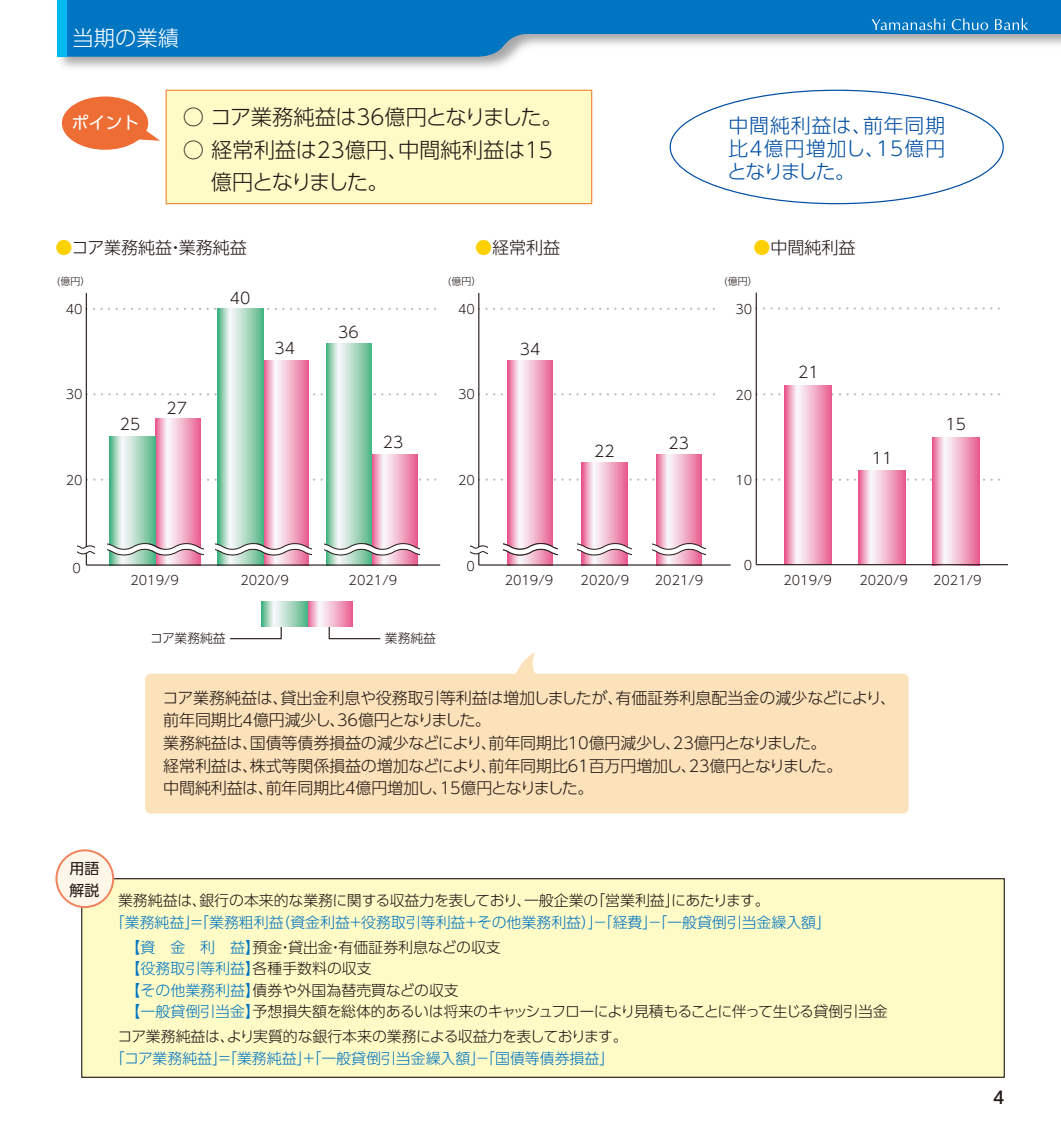
<style>
.page{position:relative;width:1061px;height:1134px;background:#fff}
.page>*{position:absolute;margin:0;border:0;box-sizing:border-box;transform-origin:0 0}
.t1{font:300 21.2px/32.6px "UD Shin Go Pro";color:#221815}
.t2{font:300 21.2px "UD Shin Go Pro";letter-spacing:-.02em;color:#221815}
.t3{font:300 21.2px "UD Shin Go Pro";color:#fff}
.t4{font:300 19.8px/22.6px "UD Shin Go Pro";letter-spacing:.045em;color:#004ea2;text-align:justify}
.t5{font:300 17px "UD Shin Go Pro";color:#221815}
.t6{font:17px "UD Shin Go Pro";color:#fff}
.t7{font:500 17px "UD Shin Go Pro";color:#221815}
.t8{font:300 16px/22.6px "UD Shin Go Pro";letter-spacing:-.01em;color:#221815}
.t9{font:300 15.6px "UD Shin Go Pro";color:#221815}
.t10{font:300 14.8px/21.2px "UD Shin Go Pro";color:#221815}
.t11{font:300 14.8px/25.6px "UD Shin Go Pro";color:#0075c2}
.t12{font:300 14.8px "UD Shin Go Pro";letter-spacing:-.025em;color:#221815}
.t13{font:14.8px/21.2px "UD Shin Go Pro";color:#221815}
.t14{font:300 12.8px "UD Shin Go Pro";color:#221815}
.t15{font:300 10px "UD Shin Go Pro";color:#221815}
.s1{color:#fdd000}
.s2{color:#221815}
.s3{color:#0075c2}
</style>
<div class="page">
<svg style="left:67px;top:0;width:993px;height:57px;background:#358fca"></svg>
<svg style="left:871px;top:18px;width:73px;height:12px"></svg>
<svg style="left:951px;top:18px;width:36px;height:12px"></svg>
<svg style="left:994px;top:18px;width:33px;height:12px"></svg>
<div style="left:57px;top:0;width:10px;height:57px;background:#00b9ef"></div>
<svg style="left:87px;top:308px;width:349px;height:2px"></svg>
<svg style="left:479px;top:393px;width:236px;height:2px"></svg>
<svg style="left:756px;top:393px;width:244px;height:2px"></svg>
<svg style="left:756px;top:478px;width:245px;height:3px"></svg>
<svg style="left:479px;top:478px;width:236px;height:3px"></svg>
<svg style="left:756px;top:307px;width:244px;height:3px"></svg>
<svg style="left:479px;top:308px;width:236px;height:2px"></svg>
<div style="left:145px;top:674px;width:763px;height:139px;background:#fce2ba;border-radius:6px"></div>
<svg style="left:328px;top:618px;width:53px;height:22px"></svg>
<svg style="left:230px;top:618px;width:52px;height:22px"></svg>
<svg style="left:510px;top:652px;width:29px;height:22px"></svg>
<div style="left:166px;top:90px;width:425px;height:114px;background:#fffbc7"></div>
<div style="left:165px;top:90px;width:427px;height:114px;border:1px solid #f08437"></div>
<div style="left:82px;top:879px;width:921px;height:198px;background:#fffbc7"></div>
<div style="left:81px;top:878px;width:923px;height:200px;border:1px solid #221815"></div>
<svg style="left:87px;top:393px;width:349px;height:2px"></svg>
<svg style="left:87px;top:478px;width:350px;height:3px"></svg>
<svg style="left:655px;top:454px;width:46px;height:110px;background:#f1afc8"></svg>
<svg style="left:931px;top:437px;width:47px;height:127px;background:#f1b0c9"></svg>
<svg style="left:307px;top:602px;width:45px;height:24px"></svg>
<svg style="left:262px;top:602px;width:45px;height:24px"></svg>
<div style="left:62px;top:96px;width:86px;height:54px;background:#ed6d34;border-radius:50%"></div>
<svg style="left:137px;top:126px;width:23px;height:15px"></svg>
<div style="left:56px;top:850px;width:57px;height:57px;background:#fff6ea;border-radius:50%"></div>
<div style="left:55px;top:849px;width:59px;height:59px;border:2px solid #ef845d;border-radius:50%"></div>
<svg style="left:371px;top:454px;width:46px;height:110px;background:#edaec6"></svg>
<svg style="left:326px;top:343px;width:45px;height:221px;background:#a8d7c1"></svg>
<svg style="left:652px;top:543px;width:53px;height:12px"></svg>
<svg style="left:324px;top:543px;width:95px;height:13px"></svg>
<hr style="left:755px;top:293px;width:1px;height:272px;background:#221815">
<svg style="left:263px;top:360px;width:46px;height:204px;background:#eab0c6"></svg>
<svg style="left:218px;top:309px;width:45px;height:255px;background:#a8d7c1"></svg>
<svg style="left:155px;top:419px;width:46px;height:145px;background:#eeaec6"></svg>
<svg style="left:110px;top:436px;width:45px;height:128px;background:#a8d7c1"></svg>
<svg style="left:107px;top:543px;width:96px;height:13px"></svg>
<svg style="left:216px;top:543px;width:95px;height:13px"></svg>
<hr style="left:86px;top:293px;width:1px;height:272px;background:#221815">
<hr style="left:86px;top:564px;width:354px;height:2px;background:#221815">
<svg style="left:77px;top:545px;width:18px;height:9px"></svg>
<svg style="left:581px;top:463px;width:46px;height:101px;background:#f0abc6"></svg>
<svg style="left:577px;top:543px;width:54px;height:12px"></svg>
<svg style="left:507px;top:360px;width:45px;height:204px;background:#f1adc7"></svg>
<svg style="left:503px;top:543px;width:54px;height:12px"></svg>
<hr style="left:478px;top:293px;width:1px;height:272px;background:#221815">
<hr style="left:478px;top:564px;width:252px;height:2px;background:#221815">
<svg style="left:470px;top:545px;width:17px;height:9px"></svg>
<svg style="left:858px;top:471px;width:47px;height:93px;background:#f1adc6"></svg>
<svg style="left:784px;top:385px;width:47px;height:179px;background:#f1adc6"></svg>
<hr style="left:756px;top:564px;width:251px;height:1px;background:#221815">
<h1 class="t3" style="left:73px;top:21px;width:108px">当期の業績</h1>
<p class="t6" style="left:71px;top:108px;width:70px">ポイント</p>
<h1 class="t2" style="left:183px;top:100px;width:381px">○ コア業務純益は36億円となりました。</h1>
<h1 class="t1" style="left:211px;top:132px;width:343px;text-indent:-28px">○ 経常利益は23億円、中間純利益は15億円となりました。</h1>
<p class="t4" style="left:727px;top:114px;width:219px">中間純利益は、前年同期比4億円増加し、15億円となりました。</p>
<p class="t5" style="left:55px;top:234px;width:193px"><span class="s1">●</span>コア業務純益・業務純益</p>
<p class="t5" style="left:475px;top:234px;width:87px"><span class="s1">●</span>経常利益</p>
<p class="t5" style="left:753px;top:234px;width:104px"><span class="s1">●</span>中間純利益</p>
<p class="t15" style="left:57px;top:273px;width:35px">(億円）</p>
<p class="t15" style="left:448px;top:273px;width:35px">(億円）</p>
<p class="t15" style="left:724px;top:273px;width:35px">(億円）</p>
<p class="t9" style="left:230px;top:285px;width:22px">40</p>
<p class="t14" style="left:66px;top:299px;width:18px">40</p>
<p class="t14" style="left:735px;top:299px;width:18px">30</p>
<p class="t14" style="left:458px;top:299px;width:18px">40</p>
<p class="t14" style="left:66px;top:384px;width:18px">30</p>
<p class="t14" style="left:66px;top:470px;width:18px">20</p>
<p class="t9" style="left:120px;top:412px;width:22px">25</p>
<p class="t9" style="left:166px;top:396px;width:22px">27</p>
<p class="t9" style="left:274px;top:335px;width:22px">34</p>
<p class="t9" style="left:338px;top:319px;width:22px">36</p>
<p class="t14" style="left:458px;top:384px;width:18px">30</p>
<p class="t9" style="left:520px;top:336px;width:22px">34</p>
<p class="t9" style="left:383px;top:429px;width:22px">23</p>
<p class="t9" style="left:668px;top:430px;width:22px">23</p>
<p class="t9" style="left:594px;top:438px;width:22px">22</p>
<p class="t14" style="left:458px;top:470px;width:18px">20</p>
<p class="t14" style="left:735px;top:385px;width:18px">20</p>
<p class="t14" style="left:735px;top:469px;width:18px">10</p>
<p class="t9" style="left:797px;top:360px;width:22px">21</p>
<p class="t9" style="left:871px;top:445px;width:22px">11</p>
<p class="t9" style="left:945px;top:411px;width:22px">15</p>
<p class="t14" style="left:72px;top:558px;width:10px">0</p>
<p class="t14" style="left:743px;top:555px;width:10px">0</p>
<p class="t14" style="left:348px;top:570px;width:50px">2021/9</p>
<p class="t14" style="left:654px;top:570px;width:50px">2021/9</p>
<p class="t14" style="left:932px;top:570px;width:50px">2021/9</p>
<p class="t14" style="left:466px;top:555px;width:10px">0</p>
<p class="t14" style="left:130px;top:570px;width:50px">2019/9</p>
<p class="t14" style="left:240px;top:570px;width:50px">2020/9</p>
<p class="t14" style="left:504px;top:570px;width:50px">2019/9</p>
<p class="t14" style="left:580px;top:570px;width:50px">2020/9</p>
<p class="t14" style="left:783px;top:570px;width:50px">2019/9</p>
<p class="t14" style="left:859px;top:570px;width:50px">2020/9</p>
<p class="t14" style="left:150px;top:628px;width:77px">コア業務純益</p>
<p class="t14" style="left:385px;top:628px;width:53px">業務純益</p>
<p class="t8" style="left:162px;top:686px;width:735px">コア業務純益は、貸出金利息や役務取引等利益は増加しましたが、有価証券利息配当金の減少などにより、前年同期比4億円減少し、36億円となりました。<br>業務純益は、国債等債券損益の減少などにより、前年同期比10億円減少し、23億円となりました。<br>経常利益は、株式等関係損益の増加などにより、前年同期比61百万円増加し、23億円となりました。<br>中間純利益は、前年同期比4億円増加し、15億円となりました。</p>
<p class="t13" style="left:70px;top:858px;width:31px">用語解説</p>
<p class="t10" style="left:118px;top:890px;width:653px">業務純益は、銀行の本来的な業務に関する収益力を表しており、一般企業の「営業利益」にあたります。</p>
<p class="t11" style="left:118px;top:909px;width:714px;text-indent:-8px">「業務純益」＝「業務粗利益（資金利益＋役務取引等利益＋その他業務利益）」－「経費」－「一般貸倒引当金繰入額」　【資　金　利　益】<span class="s2">預金・貸出金・有価証券利息などの収支　　</span></p>
<p class="t10" style="left:118px;top:958px;width:771px"><span class="s3">　【役務取引等利益】</span>各種手数料の収支<br><span class="s3">　【その他業務利益】</span>債券や外国為替売買などの収支<br><span class="s3">　【一般貸倒引当金】</span>予想損失額を総体的あるいは将来のキャッシュフローにより見積もることに伴って生じる貸倒引当金</p>
<p class="t12" style="left:117px;top:1025px;width:511px">コア業務純益は、より実質的な銀行本来の業務による収益力を表しております。</p>
<p class="t11" style="left:110px;top:1045px;width:506px">「コア業務純益」＝「業務純益」＋「一般貸倒引当金繰入額」－「国債等債券損益」</p>
<p class="t7" style="left:992px;top:1083px;width:13px">4</p>
</div>
